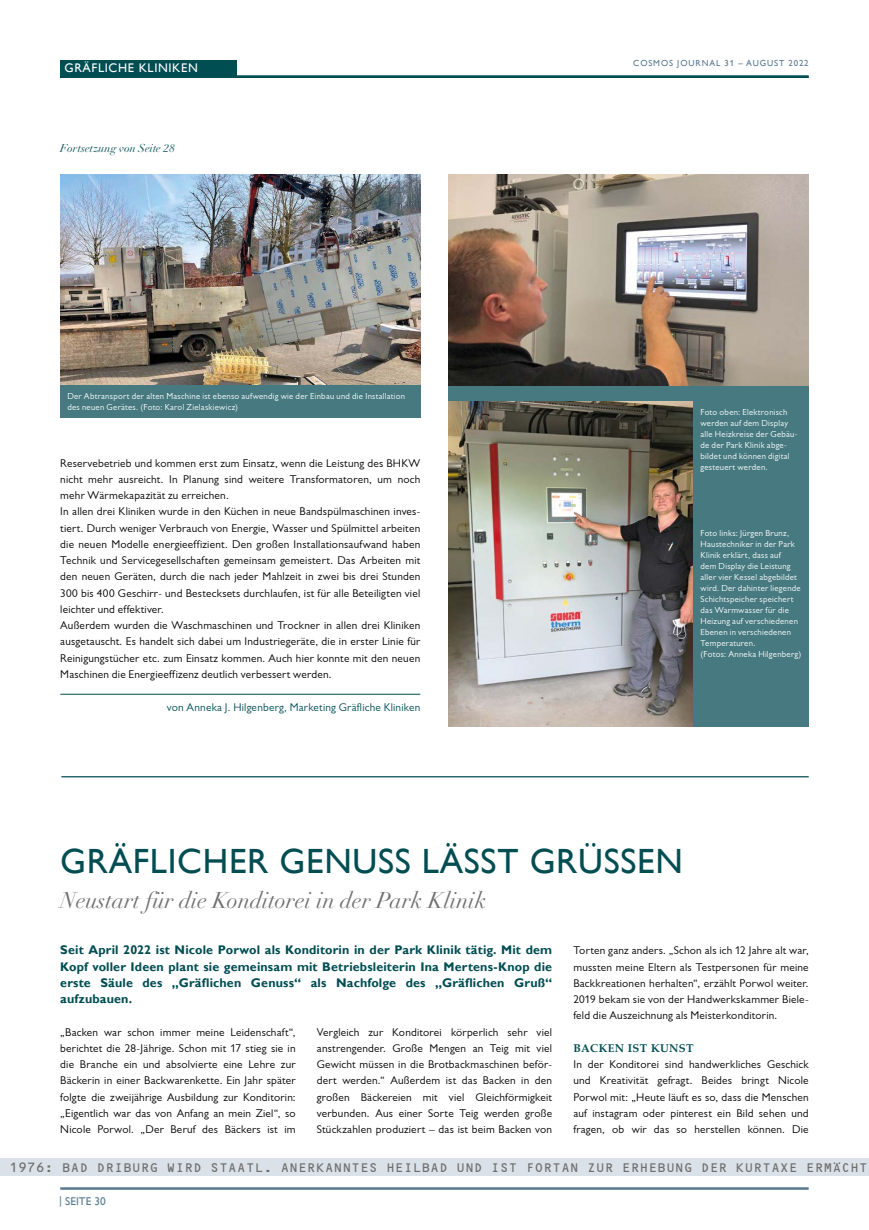
<style>
.page{position:relative;width:869px;height:1230px;background:#fff}
.page>*{position:absolute;margin:0;border:0;box-sizing:border-box;transform-origin:0 0}
.Titel{font:35px "Gill Alt One";letter-spacing:.02em;color:#004d52}
.Titel_2{font:italic 22.5px "Didot LH";color:#706f6f}
.Telegramm{font:15px "OCRB10 Pitch BT";letter-spacing:-.015em;color:#706f6f}
.Artikel_Einleitender{font:700 12.5px/16.2px "Gill Alt One";letter-spacing:.015em;color:#004d52;text-align:justify}
.t1{font:12.5px "Gill Alt One";letter-spacing:.05em;color:#fff}
.Artikel_Grundtext{font:11.25px/16.2px "Gill Sans Alt One";letter-spacing:.02em;color:#000;text-align:justify}
.Autor{font:11.25px "Gill Sans Alt One";letter-spacing:.02em;color:#004d52}
.Artikel_Grundtext-2{font:italic 11.25px "Didot LT Pro";letter-spacing:.005em;color:#004d52}
.Artikel_Titel{font:700 11.25px "Palatino Linotype";letter-spacing:.025em;color:#004d52}
.t2{font:11.25px "Gill Alt One";color:#587991}
.Bildunterschrift{font:8.75px/11px "Gill Sans Alt One";letter-spacing:.03em;color:#fff}
.t3{font:8.75px "Gill Alt One";letter-spacing:.1em;color:#587991}
</style>
<div class="page">
<hr style="left:60px;top:1187px;width:748px;height:2px;background:#587991">
<div style="left:0;top:1158px;width:868px;height:18px;background:#dbe1e8"></div>
<hr style="left:60px;top:75px;width:748px;height:3px;background:#004d52">
<div style="left:60px;top:60px;width:177px;height:18px;background:#004d52"></div>
<hr style="left:61px;top:776px;width:747px;height:1px;background:#004d52">
<div style="left:448px;top:383px;width:360px;height:24px;background:#467a80"></div>
<hr style="left:60px;top:694px;width:360px;height:1px;background:#004d52">
<img style="left:60px;top:174px;width:360px;height:211px">
<img style="left:448px;top:174px;width:360px;height:211px">
<img style="left:448px;top:401px;width:245px;height:325px">
<div style="left:60px;top:385px;width:360px;height:33px;background:#467a80"></div>
<div style="left:693px;top:401px;width:115px;height:325px;background:#467a80"></div>
<p class="t1" style="left:64px;top:61px;width:37px">UGOS</p>
<p class="t3" style="left:633px;top:58px;width:177px">COSMOS JOURNAL 31 – AUGUST 2022</p>
<p class="t1" style="left:64px;top:61px;width:135px">GRÄFLICHE KLINIKEN</p>
<p class="Artikel_Grundtext-2" style="left:60px;top:141px;width:116px">Fortsetzung von Seite 28</p>
<p class="Bildunterschrift" style="left:67px;top:390px;width:339px">Der Abtransport der alten Maschine ist ebenso aufwendig wie der Einbau und die Installation des neuen Gerätes. (Foto: Karol Zielaskiewicz)</p>
<p class="Artikel_Grundtext" style="left:60px;top:455px;width:361px">Reservebetrieb und kommen erst zum Einsatz, wenn die Leistung des BHKW nicht mehr ausreicht. In Planung sind weitere Transformatoren, um noch mehr Wärmekapazität zu erreichen.</p>
<p class="Artikel_Grundtext" style="left:60px;top:503px;width:361px">In allen drei Kliniken wurde in den Küchen in neue Bandspülmaschinen inves&shy;tiert. Durch weniger Verbrauch von Energie, Wasser und Spülmittel arbeiten die neuen Modelle energieeffizient. Den großen Installationsaufwand haben Technik und Servicegesellschaften gemeinsam gemeistert. Das Arbeiten mit den neuen Geräten, durch die nach jeder Mahlzeit in zwei bis drei Stunden 300 bis 400 Geschirr- und Bestecksets durchlaufen, ist für alle Beteiligten viel leichter und effektiver.</p>
<p class="Artikel_Grundtext" style="left:60px;top:617px;width:361px">Außerdem wurden die Waschmaschinen und Trockner in allen drei Kliniken ausgetauscht. Es handelt sich dabei um Industriegeräte, die in erster Linie für Reinigungstücher etc. zum Einsatz kommen. Auch hier konnte mit den neuen Maschinen die Energieeffizenz deutlich verbessert werden.</p>
<p class="Autor" style="left:167px;top:700px;width:255px">von Anneka J. Hilgenberg, Marketing Gräfliche Kliniken</p>
<p class="Bildunterschrift" style="left:700px;top:406px;width:99px">Foto oben: Elektronisch werden auf dem Display alle Heizkreise der Gebäu&shy;de der Park Klinik abge&shy;bildet und können digital gesteuert werden.</p>
<p class="Bildunterschrift" style="left:700px;top:527px;width:102px">Foto links: Jürgen Brunz,<br>Haustechniker in der Park<br>Klinik erklärt, dass auf<br>dem Display die Leistung aller vier Kessel abgebildet wird. Der dahinter liegende<br>Schichtspeicher speichert das Warmwasser für die<br>Heizung auf verschiedenen<br>Ebenen in verschiedenen<br>Temperaturen.<br>(Fotos: Anneka Hilgenberg)</p>
<p class="Titel" style="left:60px;top:841px;width:623px">GRÄFLICHER GENUSS LÄSST GRÜSSEN</p>
<p class="Titel_2" style="left:60px;top:887px;width:427px">Neustart für die Konditorei in der Park Klinik</p>
<p class="Artikel_Einleitender" style="left:60px;top:942px;width:493px">Seit April 2022 ist Nicole Porwol als Konditorin in der Park Klinik tätig. Mit dem Kopf voller Ideen plant sie gemeinsam mit Betriebsleiterin Ina Mertens-Knop die erste Säule des „Gräflichen Genuss“ als Nachfolge des „Gräflichen Gruß“ aufzubauen.</p>
<p class="Artikel_Grundtext" style="left:60px;top:1023px;width:237px">„Backen war schon immer meine Leidenschaft“, berichtet die 28-Jährige. Schon mit 17 stieg sie in die Branche ein und absolvierte eine Lehre zur Bäckerin in einer Backwarenkette. Ein Jahr später folgte die zweijährige Ausbildung zur Konditorin: „Eigentlich war das von Anfang an mein Ziel“, so Nicole Porwol. „Der Beruf des Bäckers ist im</p>
<p class="Artikel_Grundtext" style="left:317px;top:1023px;width:237px">Vergleich zur Konditorei körperlich sehr viel anstrengender. Große Mengen an Teig mit viel Gewicht müssen in die Brotbackmaschinen beför&shy;dert werden.“ Außerdem ist das Backen in den großen Bäckereien mit viel Gleichförmigkeit verbunden. Aus einer Sorte Teig werden große Stückzahlen produziert – das ist beim Backen von</p>
<p class="Artikel_Grundtext" style="left:573px;top:942px;width:237px">Torten ganz anders. „Schon als ich 12 Jahre alt war, mussten meine Eltern als Testpersonen für meine Backkreationen herhalten“, erzählt Porwol weiter.<br>2019 bekam sie von der Handwerkskammer Biele&shy;feld die Auszeichnung als Meisterkonditorin.</p>
<p class="Artikel_Titel" style="left:573px;top:1040px;width:121px">BACKEN IST KUNST</p>
<p class="Artikel_Grundtext" style="left:573px;top:1056px;width:237px">In der Konditorei sind handwerkliches Geschick und Kreativität gefragt. Beides bringt Nicole Porwol mit: „Heute läuft es so, dass die Menschen auf instagram oder pinterest ein Bild sehen und fragen, ob wir das so herstellen können. Die</p>
<p class="Telegramm" style="left:9px;top:1160px;width:859px">1976: BAD DRIBURG WIRD STAATL. ANERKANNTES HEILBAD UND IST FORTAN ZUR ERHEBUNG DER KURTAXE ERMÄCHT</p>
<p class="t2" style="left:59px;top:1195px;width:48px">| SEITE 30</p>
</div>
